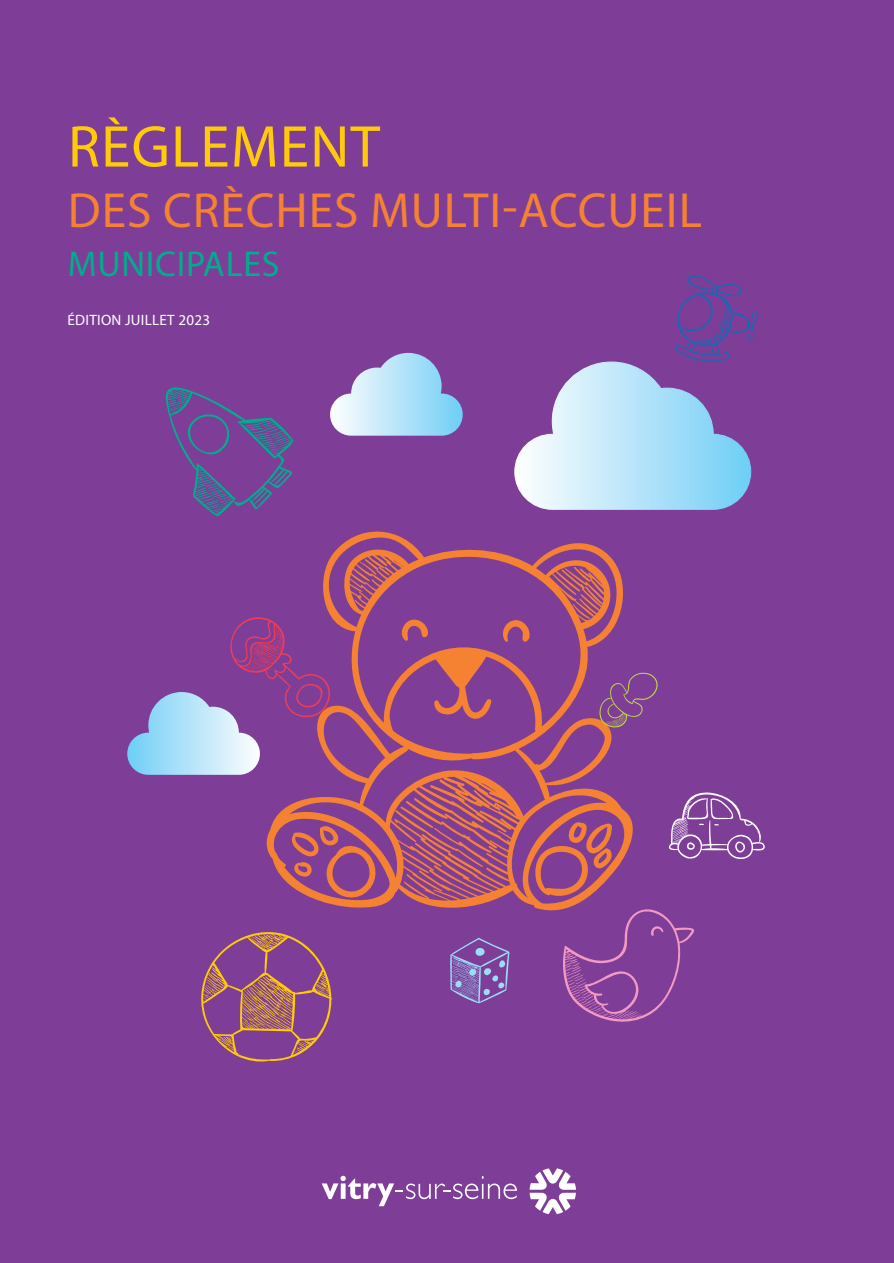
<style>
.page{position:relative;width:894px;height:1263px;background:#fff}
.page>*{position:absolute;margin:0;border:0;box-sizing:border-box;transform-origin:0 0}
.t1{font:59.4px "Myriad Pro";letter-spacing:.02em;color:#feca0a}
.t2{font:49.5px "Myriad Pro";letter-spacing:.02em;color:#f48232}
.t3{font:36px "Myriad Pro";letter-spacing:.02em;color:#00ad8e}
.Style_de_paragraphe{font:15px "Myriad Pro";letter-spacing:.02em;color:#fff}
</style>
<div class="page">
<div style="left:0;top:0;width:893px;height:1262px;background:#7e3e98"></div>
<svg style="left:330px;top:353px;width:132px;height:82px"></svg>
<svg style="left:450px;top:937px;width:59px;height:66px"></svg>
<svg style="left:127px;top:617px;width:138px;height:157px"></svg>
<svg style="left:252px;top:650px;width:9px;height:6px"></svg>
<svg style="left:253px;top:647px;width:10px;height:8px"></svg>
<svg style="left:254px;top:645px;width:11px;height:7px"></svg>
<svg style="left:165px;top:387px;width:128px;height:129px"></svg>
<svg style="left:174px;top:391px;width:13px;height:4px"></svg>
<svg style="left:265px;top:531px;width:368px;height:380px"></svg>
<svg style="left:394px;top:784px;width:117px;height:83px"></svg>
<svg style="left:514px;top:275px;width:244px;height:235px"></svg>
<svg style="left:669px;top:792px;width:96px;height:67px"></svg>
<svg style="left:562px;top:905px;width:132px;height:117px"></svg>
<svg style="left:201px;top:932px;width:131px;height:130px"></svg>
<svg style="left:597px;top:671px;width:61px;height:57px"></svg>
<svg style="left:529px;top:1168px;width:47px;height:45px"></svg>
<svg style="left:321px;top:1175px;width:196px;height:30px"></svg>
<p class="t1" style="left:68px;top:110px;width:313px">RÈGLEMENT</p>
<p class="t2" style="left:68px;top:179px;width:635px">DES CRÈCHES MULTI-ACCUEIL</p>
<p class="t3" style="left:68px;top:242px;width:213px">MUNICIPALES</p>
<p class="Style_de_paragraphe" style="left:67px;top:311px;width:144px">ÉDITION JUILLET 2023</p>
</div>
